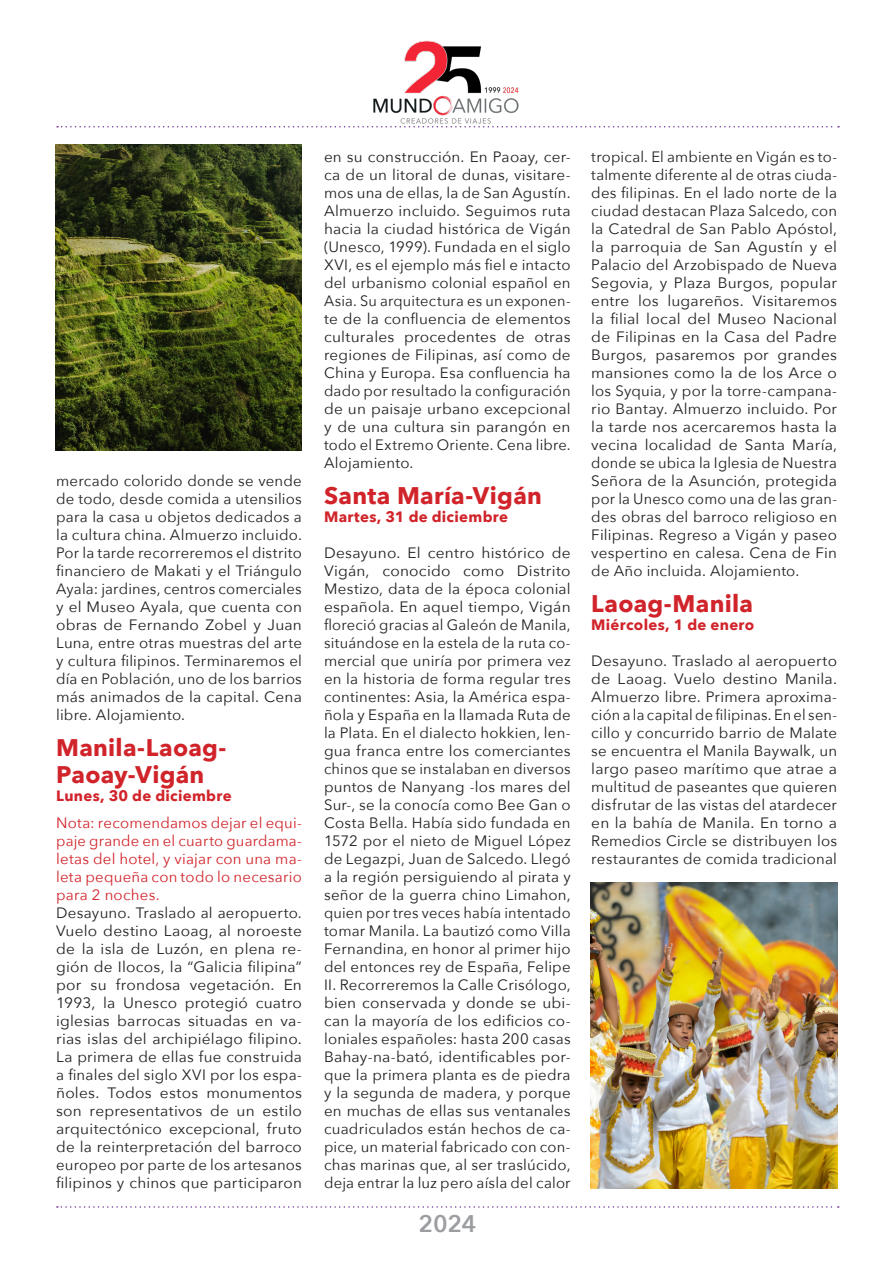
<style>
.page{position:relative;width:893px;height:1263px;background:#fff}
.page>*{position:absolute;margin:0;border:0;box-sizing:border-box;transform-origin:0 0}
.H4_Subtitulo_Cuerpo{font:700 24px/27px "Avenir Next";letter-spacing:.01em;color:#d1232a}
.t1{font:600 24px "Avenir Next";color:#9b9da0}
.Contenido_1C{font:15px/18px "Avenir Next";letter-spacing:.015em;color:#231f20;text-align:justify}
.Fecha{font:15px/18px "Avenir Next";letter-spacing:.015em;color:#231f20;text-align:justify}
.Contenido_1C-2{font:15px/18px "Avenir Next";letter-spacing:.015em;color:#d1232a;text-align:justify}
.Fecha-2{font:700 15px "Avenir Next";letter-spacing:.02em;color:#d1232a}
</style>
<div class="page">
<img style="left:373px;top:40px;width:146px;height:84px">
<svg style="left:57px;top:126px;width:782px;height:2px"></svg>
<svg style="left:57px;top:1206px;width:782px;height:2px"></svg>
<img style="left:55px;top:144px;width:247px;height:306px">
<img style="left:590px;top:882px;width:247px;height:306px">
<p class="Contenido_1C" style="left:56px;top:471px;width:247px">mercado colorido donde se vende de todo, desde comida a utensilios para la casa u objetos dedicados a la cultura china. Almuerzo incluido.<br>Por la tarde recorreremos el distrito financiero de Makati y el Triángulo Ayala: jardines, centros comerciales y el Museo Ayala, que cuenta con obras de Fernando Zobel y Juan Luna, entre otras muestras del arte y cultura filipinos. Terminaremos el día en Población, uno de los barrios más animados de la capital. Cena libre. Alojamiento.</p>
<p class="H4_Subtitulo_Cuerpo" style="left:56px;top:734px;width:172px">Manila-Laoag-<br>Paoay-Vigán</p>
<p class="Fecha-2" style="left:56px;top:783px;width:177px">Lunes, 30 de diciembre</p>
<p class="Contenido_1C-2" style="left:56px;top:813px;width:247px">Nota: recomendamos dejar el equi&shy;paje grande en el cuarto guardama&shy;letas del hotel, y viajar con una ma&shy;leta pequeña con todo lo necesario para 2 noches.</p>
<p class="Contenido_1C" style="left:56px;top:903px;width:247px">Desayuno. Traslado al aeropuerto.<br>Vuelo destino Laoag, al noroeste de la isla de Luzón, en plena re&shy;gión de Ilocos, la “Galicia filipina” por su frondosa vegetación. En 1993, la Unesco protegió cuatro iglesias barrocas situadas en va&shy;rias islas del archipiélago filipino.<br>La primera de ellas fue construida a finales del siglo XVI por los espa&shy;ñoles. Todos estos monumentos son representativos de un estilo arquitectónico excepcional, fruto de la reinterpretación del barroco europeo por parte de los artesanos filipinos y chinos que participaron</p>
<p class="Contenido_1C" style="left:324px;top:147px;width:248px">en su construcción. En Paoay, cer&shy;ca de un litoral de dunas, visitare&shy;mos una de ellas, la de San Agustín.<br>Almuerzo incluido. Seguimos ruta hacia la ciudad histórica de Vigán (Unesco, 1999). Fundada en el siglo XVI, es el ejemplo más fiel e intacto del urbanismo colonial español en Asia. Su arquitectura es un exponen&shy;te de la confluencia de elementos culturales procedentes de otras regiones de Filipinas, así como de China y Europa. Esa confluencia ha dado por resultado la configuración de un paisaje urbano excepcional y de una cultura sin parangón en todo el Extremo Oriente. Cena libre.<br>Alojamiento.</p>
<p class="H4_Subtitulo_Cuerpo" style="left:324px;top:482px;width:219px">Santa María-Vigán</p>
<p class="Fecha-2" style="left:324px;top:504px;width:186px">Martes, 31 de diciembre</p>
<p class="Contenido_1C" style="left:324px;top:543px;width:248px">Desayuno. El centro histórico de Vigán, conocido como Distrito Mestizo, data de la época colonial española. En aquel tiempo, Vigán floreció gracias al Galeón de Manila, situándose en la estela de la ruta co&shy;mercial que uniría por primera vez en la historia de forma regular tres continentes: Asia, la América espa&shy;ñola y España en la llamada Ruta de la Plata. En el dialecto hokkien, len&shy;gua franca entre los comerciantes chinos que se instalaban en diversos puntos de Nanyang -los mares del Sur-, se la conocía como Bee Gan o Costa Bella. Había sido fundada en 1572 por el nieto de Miguel López de Legazpi, Juan de Salcedo. Llegó a la región persiguiendo al pirata y señor de la guerra chino Limahon, quien por tres veces había intentado tomar Manila. La bautizó como Villa Fernandina, en honor al primer hijo del entonces rey de España, Felipe II. Recorreremos la Calle Crisólogo, bien conservada y donde se ubi&shy;can la mayoría de los edificios co&shy;loniales españoles: hasta 200 casas Bahay-na-bató, identificables por&shy;que la primera planta es de piedra y la segunda de madera, y porque en muchas de ellas sus ventanales cuadriculados están hechos de ca&shy;pice, un material fabricado con con&shy;chas marinas que, al ser traslúcido, deja entrar la luz pero aísla del calor</p>
<h1 class="t1" style="left:418px;top:1203px;width:60px">2024</h1>
<p class="Contenido_1C" style="left:591px;top:147px;width:247px">tropical. El ambiente en Vigán es to&shy;talmente diferente al de otras ciuda&shy;des filipinas. En el lado norte de la ciudad destacan Plaza Salcedo, con la Catedral de San Pablo Apóstol, la parroquia de San Agustín y el Palacio del Arzobispado de Nueva Segovia, y Plaza Burgos, popular entre los lugareños. Visitaremos la filial local del Museo Nacional de Filipinas en la Casa del Padre Burgos, pasaremos por grandes mansiones como la de los Arce o los Syquia, y por la torre-campana&shy;rio Bantay. Almuerzo incluido. Por la tarde nos acercaremos hasta la vecina localidad de Santa María, donde se ubica la Iglesia de Nuestra Señora de la Asunción, protegida por la Unesco como una de las gran&shy;des obras del barroco religioso en Filipinas. Regreso a Vigán y paseo vespertino en calesa. Cena de Fin de Año incluida. Alojamiento.</p>
<p class="H4_Subtitulo_Cuerpo" style="left:591px;top:590px;width:163px">Laoag-Manila</p>
<p class="Fecha-2" style="left:591px;top:612px;width:165px">Miércoles, 1 de enero</p>
<p class="Fecha" style="left:591px;top:651px;width:247px">Desayuno. Traslado al aeropuerto de Laoag. Vuelo destino Manila.<br>Almuerzo libre. Primera aproxima&shy;ción a la capital de filipinas. En el sen&shy;cillo y concurrido barrio de Malate se encuentra el Manila Baywalk, un largo paseo marítimo que atrae a multitud de paseantes que quieren disfrutar de las vistas del atardecer en la bahía de Manila. En torno a Remedios Circle se distribuyen los restaurantes de comida tradicional</p>
</div>
